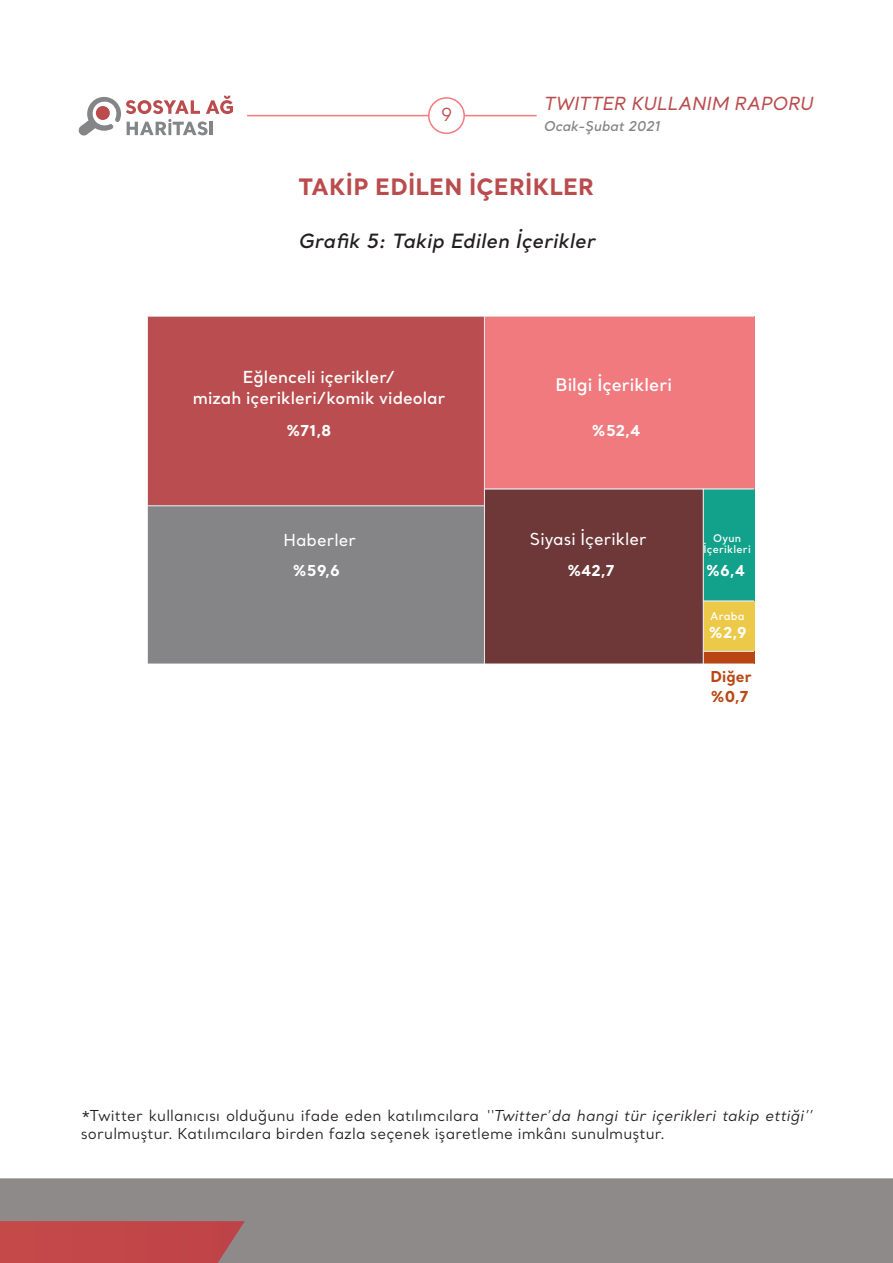
<style>
.page{position:relative;width:893px;height:1263px;background:#fff}
.page>*{position:absolute;margin:0;border:0;box-sizing:border-box;transform-origin:0 0}
.ANA_METIN{font:700 22.5px "Santral";letter-spacing:.01em;color:#ba4c4e}
.ANA_METIN-2{font:italic 600 19.5px "Santral";letter-spacing:.005em;color:#231f20}
.t1{font:italic 500 18px "Santral";letter-spacing:-.005em;color:#ba4c4e}
.t2{font:18px "Santral";color:#ba4c4e}
.ANA_METIN-3{font:600 17.25px "Santral";color:#fff}
.ANA_METIN-4{font:600 16.5px "Santral";letter-spacing:.005em;color:#fff}
.ANA_METIN-5{font:500 16.5px "Santral";color:#fff}
.ANA_METIN-6{font:15px/18px "Santral";letter-spacing:.005em;color:#231f20}
.t3{font:700 15px "Santral";color:#fff}
.t4{font:700 15px "Santral";color:#b94713}
.t5{font:italic 600 13.5px "Santral";color:#848587}
.ANA_METIN-7{font:600 10.8px "Santral";letter-spacing:.02em;color:#fff}
.ANA_METIN-8{font:600 10.5px "Santral";letter-spacing:.025em;color:#fff}
.s1{font-style:italic}
</style>
<div class="page">
<hr style="left:247px;top:115px;width:290px;height:1px;background:#f37b7d">
<div style="left:429px;top:98px;width:35px;height:35px;background:#fff;border-radius:50%"></div>
<div style="left:428px;top:97px;width:37px;height:37px;border:2px solid #f37b7d;border-radius:50%"></div>
<svg style="left:78px;top:96px;width:155px;height:40px"></svg>
<div style="left:0;top:1178px;width:893px;height:85px;background:#8e8a8a"></div>
<div style="left:0;top:1221px;width:245px;height:42px;background:#c24648"></div>
<div style="left:148px;top:317px;width:336px;height:188px;background:#ba4d4f"></div>
<div style="left:148px;top:505px;width:336px;height:158px;background:#858587"></div>
<div style="left:484px;top:317px;width:270px;height:171px;background:#f07a7d"></div>
<svg style="left:703px;top:651px;width:52px;height:13px"></svg>
<svg style="left:484px;top:488px;width:270px;height:175px;background:#6d4f45"></svg>
<p class="t2" style="left:441px;top:103px;width:13px">9</p>
<p class="t1" style="left:543px;top:92px;width:271px">TWITTER KULLANIM RAPORU</p>
<p class="t5" style="left:543px;top:117px;width:118px">Ocak-Şubat 2021</p>
<p class="ANA_METIN" style="left:299px;top:171px;width:297px">TAKİP EDİLEN İÇERİKLER</p>
<p class="ANA_METIN-2" style="left:298px;top:228px;width:298px">Grafik 5: Takip Edilen İçerikler</p>
<p class="ANA_METIN-4" style="left:243px;top:366px;width:154px">Eğlenceli içerikler/</p>
<p class="ANA_METIN-4" style="left:193px;top:387px;width:254px">mizah içerikleri/komik videolar</p>
<p class="ANA_METIN-3" style="left:555px;top:374px;width:118px">Bilgi İçerikleri</p>
<p class="t3" style="left:286px;top:420px;width:47px">%71,8</p>
<p class="t3" style="left:592px;top:420px;width:50px">%52,4</p>
<p class="ANA_METIN-5" style="left:283px;top:529px;width:74px">Haberler</p>
<p class="ANA_METIN-5" style="left:530px;top:528px;width:118px">Siyasi İçerikler</p>
<p class="ANA_METIN-8" style="left:713px;top:531px;width:30px">Oyun</p>
<p class="ANA_METIN-8" style="left:703px;top:542px;width:49px">İçerikleri</p>
<p class="t3" style="left:292px;top:560px;width:49px">%59,6</p>
<p class="t3" style="left:567px;top:560px;width:49px">%42,7</p>
<p class="t3" style="left:706px;top:560px;width:40px">%6,4</p>
<p class="ANA_METIN-7" style="left:710px;top:609px;width:36px">Araba</p>
<p class="t3" style="left:708px;top:622px;width:40px">%2,9</p>
<p class="t4" style="left:711px;top:666px;width:42px">Diğer</p>
<p class="t4" style="left:710px;top:686px;width:40px">%0,7</p>
<p class="ANA_METIN-6" style="left:81px;top:1106px;width:733px">*Twitter kullanıcısı olduğunu ifade eden katılımcılara <span class="s1">‘‘Twitter’da hangi tür içerikleri takip ettiği’’ </span>sorulmuştur. Katılımcılara birden fazla seçenek işaretleme imkânı sunulmuştur.</p>
</div>
